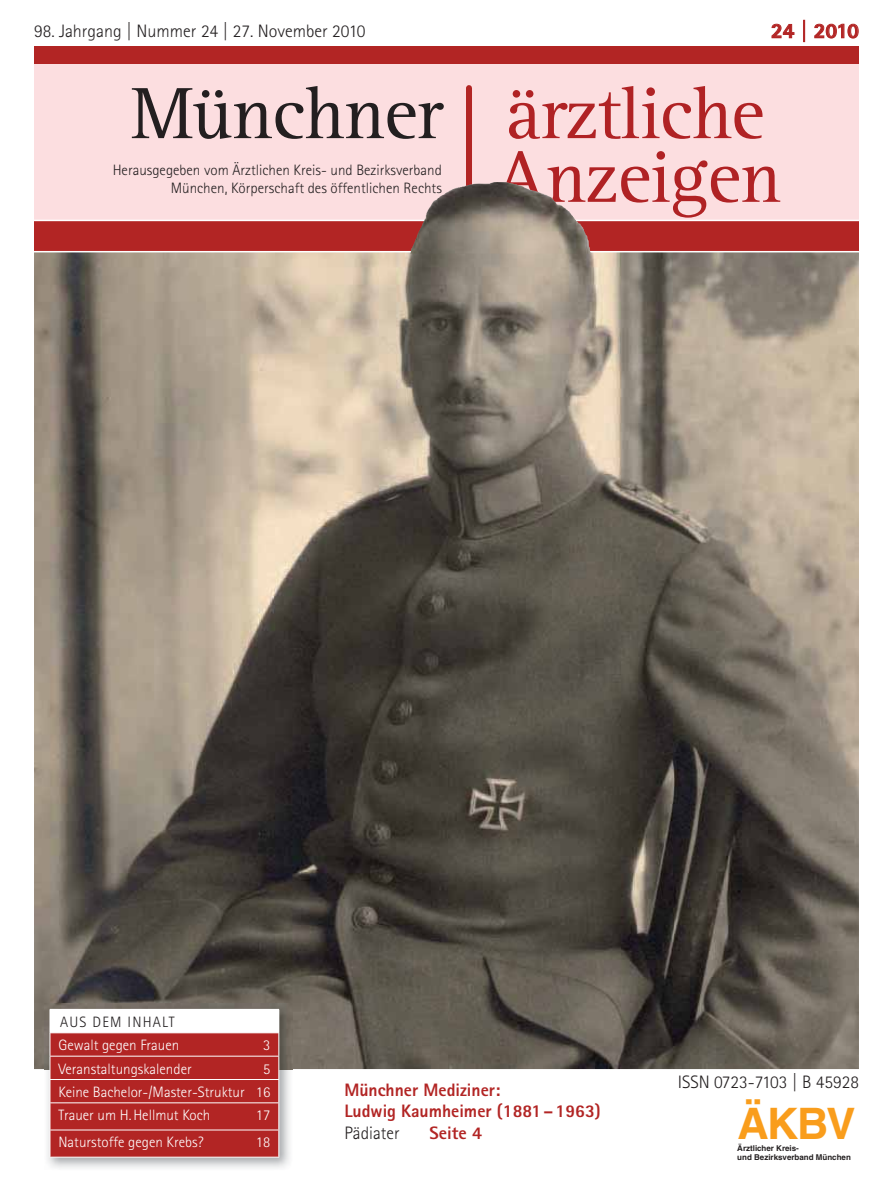
<style>
.page{position:relative;width:893px;height:1191px;background:#fff}
.page>*{position:absolute;margin:0;border:0;box-sizing:border-box;transform-origin:0 0}
.t1{font:75px/63.8px "Agfa Rotis Serif";letter-spacing:-.015em;color:#b02224;text-align:right}
.t2{font:700 43.5px "Helvetica LT";color:#f99d1c}
.t3{font:800 21px "Agfa Rotis Sans Serif";letter-spacing:-.02em;color:#b22524}
.t4{font:300 18px "Agfa Rotis Sans Serif";color:#231f20}
.t5{font:800 18px/21.6px "Agfa Rotis Sans Serif";color:#b22524}
.t6{font:300 15px/23.4px "Agfa Rotis Sans Serif";color:#fff;text-align:justify}
.t7{font:300 15px/18px "Agfa Rotis Sans Serif";color:#231f20;text-align:right}
.t8{font:300 15px "Agfa Rotis Sans Serif";letter-spacing:.08em;color:#231f20}
.t9{font:700 7.95px "Helvetica LT";color:#231f20}
.s1{color:#231f20}
</style>
<div class="page">
<img style="left:34px;top:252px;width:825px;height:817px">
<div style="left:34px;top:47px;width:825px;height:174px;background:#fcdee0"></div>
<div style="left:34px;top:47px;width:825px;height:17px;background:#b22524"></div>
<div style="left:34px;top:221px;width:825px;height:30px;background:#b22524"></div>
<div style="left:466px;top:88px;width:6px;height:112px;background:#b22524"></div>
<hr style="left:34px;top:220px;width:825px;height:1px;background:#fff">
<svg style="left:771px;top:20px;width:34px;height:22px"></svg>
<svg style="left:814px;top:23px;width:10px;height:16px"></svg>
<div style="left:826px;top:24px;width:10px;height:14px;border:1px solid #b22524;border-radius:50%"></div>
<div style="left:829px;top:26px;width:5px;height:10px;border:1px solid #b22524;border-radius:50%"></div>
<svg style="left:838px;top:23px;width:7px;height:16px"></svg>
<div style="left:848px;top:24px;width:10px;height:14px;border:1px solid #b22524;border-radius:50%"></div>
<div style="left:851px;top:26px;width:5px;height:10px;border:1px solid #b22524;border-radius:50%"></div>
<img style="left:44px;top:1004px;width:249px;height:164px">
<svg style="left:50px;top:1009px;width:230px;height:148px"></svg>
<hr style="left:50px;top:1032px;width:229px;height:1px;background:#fff">
<img style="left:410px;top:182px;width:181px;height:72px">
<p class="t4" style="left:34px;top:24px;width:333px">98. Jahrgang | Nummer 24 | 27. November 2010</p>
<h3 class="t3" style="left:771px;top:23px;width:89px">24 | 2010</h3>
<h1 class="t1" style="left:131px;top:89px;width:652px"><span class="s1">Münchner</span> ärztliche<br>Anzeigen</h1>
<p class="t7" style="left:113px;top:162px;width:331px">Herausgegeben vom Ärztlichen Kreis- und Bezirksverband<br>München, Körperschaft des öffentlichen Rechts</p>
<p class="t8" style="left:60px;top:1016px;width:116px">AUS DEM INHALT</p>
<p class="t6" style="left:58px;top:1035px;width:122px">Gewalt gegen Frauen</p>
<p class="t6" style="left:263px;top:1035px;width:9px">3</p>
<p class="t6" style="left:58px;top:1058px;width:135px">Veranstaltungskalender</p>
<p class="t6" style="left:58px;top:1058px;width:213px;text-indent:205px">5<br>Keine Bachelor-/Master-Struktur 16<br>Trauer um H. Hellmut Koch</p>
<p class="t6" style="left:256px;top:1105px;width:16px">17</p>
<p class="t6" style="left:58px;top:1132px;width:146px">Naturstoffe gegen Krebs?</p>
<p class="t6" style="left:256px;top:1132px;width:16px">18</p>
<p class="t5" style="left:344px;top:1080px;width:258px">Münchner Mediziner:<br>Ludwig Kaumheimer (1881 – 1963)</p>
<p class="t4" style="left:344px;top:1126px;width:57px">Pädiater</p>
<p class="t5" style="left:429px;top:1123px;width:54px">Seite 4</p>
<p class="t4" style="left:678px;top:1075px;width:183px">ISSN 0723-7103 | B 45928</p>
<h2 class="t2" style="left:737px;top:1107px;width:120px">ÄKBV</h2>
<p class="t9" style="left:737px;top:1154px;width:115px">und Bezirksverband München</p>
<p class="t9" style="left:737px;top:1145px;width:63px">Ärztlicher Kreis-</p>
</div>
